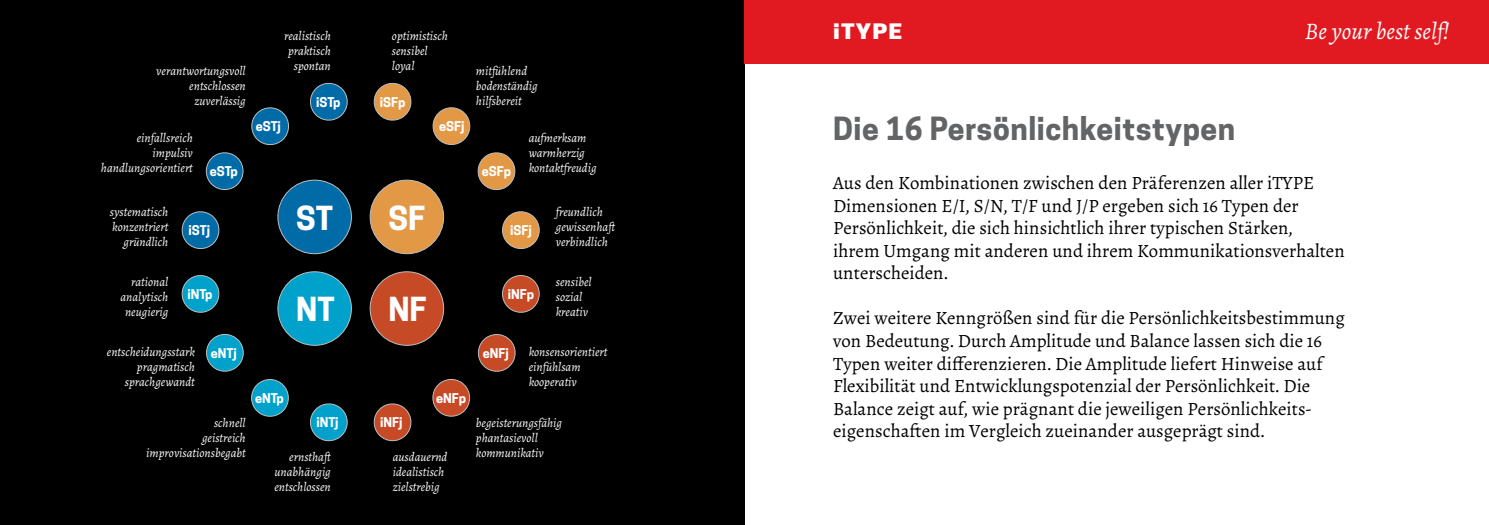
<style>
.page{position:relative;width:1489px;height:525px;background:#fff}
.page>*{position:absolute;margin:0;border:0;box-sizing:border-box;transform-origin:0 0}
.t1{font:700 31.12px "Cooper Hewitt";color:#fff}
.t2{font:700 30px "Cooper Hewitt";letter-spacing:.02em;color:#626466}
.t3{font:italic 23.75px "Alegreya";color:#fff}
.t4{font:800 20px "Cooper Hewitt";letter-spacing:.05em;color:#fff;scale:1.2 1}
.t5{font:18.75px/22.5px "Alegreya";color:#000}
.t6{font:700 12.62px "Cooper Hewitt";color:#fff}
.t7{font:italic 12.5px/15px "Alegreya";color:#fff}
</style>
<div class="page">
<div style="left:0;top:0;width:744px;height:524px;background:#000"></div>
<div style="left:278px;top:180px;width:73px;height:73px;background:#006ba6;border-radius:50%"></div>
<div style="left:277px;top:180px;width:75px;height:74px;border:1px solid #bcbec0;border-radius:50%"></div>
<div style="left:370px;top:180px;width:73px;height:73px;background:#e29844;border-radius:50%"></div>
<div style="left:370px;top:180px;width:74px;height:74px;border:1px solid #bcbec0;border-radius:50%"></div>
<svg style="left:373px;top:82px;width:39px;height:39px"></svg>
<svg style="left:310px;top:82px;width:38px;height:39px"></svg>
<svg style="left:430px;top:107px;width:86px;height:85px"></svg>
<svg style="left:205px;top:107px;width:86px;height:85px"></svg>
<svg style="left:502px;top:211px;width:38px;height:38px"></svg>
<svg style="left:181px;top:211px;width:39px;height:38px"></svg>
<svg style="left:310px;top:403px;width:38px;height:39px"></svg>
<svg style="left:373px;top:403px;width:39px;height:39px"></svg>
<svg style="left:206px;top:332px;width:85px;height:85px"></svg>
<svg style="left:430px;top:332px;width:86px;height:85px"></svg>
<svg style="left:181px;top:275px;width:39px;height:38px"></svg>
<svg style="left:502px;top:275px;width:38px;height:38px"></svg>
<div style="left:278px;top:271px;width:73px;height:74px;background:#00a1cb;border-radius:50%"></div>
<div style="left:277px;top:271px;width:75px;height:74px;border:1px solid #bcbec0;border-radius:50%"></div>
<div style="left:370px;top:271px;width:73px;height:74px;background:#c74a27;border-radius:50%"></div>
<div style="left:370px;top:271px;width:74px;height:74px;border:1px solid #bcbec0;border-radius:50%"></div>
<div style="left:744px;top:0;width:744px;height:64px;background:#e11a21"></div>
<p class="t7" style="left:156px;top:63px;width:91px;text-align:right">verantwortungsvoll entschlossen zuverlässig</p>
<p class="t7" style="left:284px;top:28px;width:48px;text-align:right">realistisch praktisch spontan</p>
<p class="t7" style="left:392px;top:28px;width:58px">optimistisch sensibel loyal</p>
<p class="t6" style="left:316px;top:95px;width:26px">iSTp</p>
<p class="t6" style="left:380px;top:95px;width:27px">iSFp</p>
<p class="t7" style="left:476px;top:63px;width:63px">mitfühlend bodenständig hilfsbereit</p>
<p class="t7" style="left:101px;top:130px;width:93px;text-align:right">einfallsreich impulsiv handlungsorientiert</p>
<p class="t6" style="left:256px;top:119px;width:27px">eSTj</p>
<p class="t6" style="left:439px;top:119px;width:27px">eSFj</p>
<p class="t6" style="left:210px;top:164px;width:30px">eSTp</p>
<p class="t6" style="left:482px;top:164px;width:31px">eSFp</p>
<p class="t7" style="left:528px;top:130px;width:69px">aufmerksam warmherzig kontaktfreudig</p>
<p class="t7" style="left:110px;top:204px;width:60px;text-align:right">systematisch konzentriert gründlich</p>
<p class="t7" style="left:120px;top:274px;width:49px;text-align:right">rational analytisch neugierig</p>
<h1 class="t1" style="left:296px;top:199px;width:38px">ST</h1>
<h1 class="t1" style="left:388px;top:199px;width:38px">SF</h1>
<p class="t6" style="left:188px;top:223px;width:23px">iSTj</p>
<p class="t6" style="left:510px;top:223px;width:23px">iSFj</p>
<p class="t6" style="left:187px;top:286px;width:27px">iNTp</p>
<p class="t6" style="left:508px;top:286px;width:28px">iNFp</p>
<h1 class="t1" style="left:296px;top:291px;width:40px">NT</h1>
<h1 class="t1" style="left:388px;top:291px;width:40px">NF</h1>
<p class="t7" style="left:556px;top:204px;width:61px">freundlich gewissenhaft verbindlich</p>
<p class="t7" style="left:556px;top:274px;width:37px">sensibel sozial kreativ</p>
<p class="t7" style="left:528px;top:344px;width:80px">konsensorientiert einfühlsam kooperativ</p>
<p class="t7" style="left:107px;top:344px;width:89px;text-align:right">entscheidungsstark pragmatisch sprachgewandt</p>
<p class="t6" style="left:211px;top:345px;width:27px">eNTj</p>
<p class="t6" style="left:482px;top:345px;width:28px">eNFj</p>
<p class="t6" style="left:255px;top:390px;width:30px">eNTp</p>
<p class="t6" style="left:436px;top:390px;width:31px">eNFp</p>
<p class="t6" style="left:316px;top:415px;width:24px">iNTj</p>
<p class="t6" style="left:380px;top:415px;width:24px">iNFj</p>
<p class="t7" style="left:476px;top:414px;width:88px">begeisterungsfähig phantasievoll kommunikativ</p>
<p class="t7" style="left:146px;top:414px;width:101px;text-align:right">schnell<br>geistreich improvisationsbegabt</p>
<p class="t7" style="left:274px;top:449px;width:58px;text-align:justify;text-indent:15px">ernsthaft unabhängig entschlossen</p>
<p class="t7" style="left:393px;top:449px;width:56px">ausdauernd idealistisch zielstrebig</p>
<p class="t4" style="left:833px;top:20px;width:59px">iTYPE</p>
<p class="t3" style="left:1304px;top:17px;width:146px">Be your best self!</p>
<h2 class="t2" style="left:833px;top:110px;width:403px">Die 16 Persönlichkeitstypen</h2>
<p class="t5" style="left:833px;top:172px;width:513px">Aus den Kombinationen zwischen den Präferenzen aller iTYPE Dimensionen E/I, S/N, T/F und J/P ergeben sich 16 Typen der Persönlichkeit, die sich hinsichtlich ihrer typischen Stärken,<br>ihrem Umgang mit anderen und ihrem Kommunikationsverhalten unterscheiden.</p>
<p class="t5" style="left:833px;top:307px;width:513px">Zwei weitere Kenngrößen sind für die Persönlichkeitsbestimmung von Bedeutung. Durch Amplitude und Balance lassen sich die 16<br>Typen weiter differenzieren. Die Amplitude liefert Hinweise auf Flexibilität und Entwicklungspotenzial der Persönlichkeit. Die Balance zeigt auf, wie prägnant die jeweiligen Persönlichkeits&shy;eigenschaften im Vergleich zueinander ausgeprägt sind.</p>
</div>
